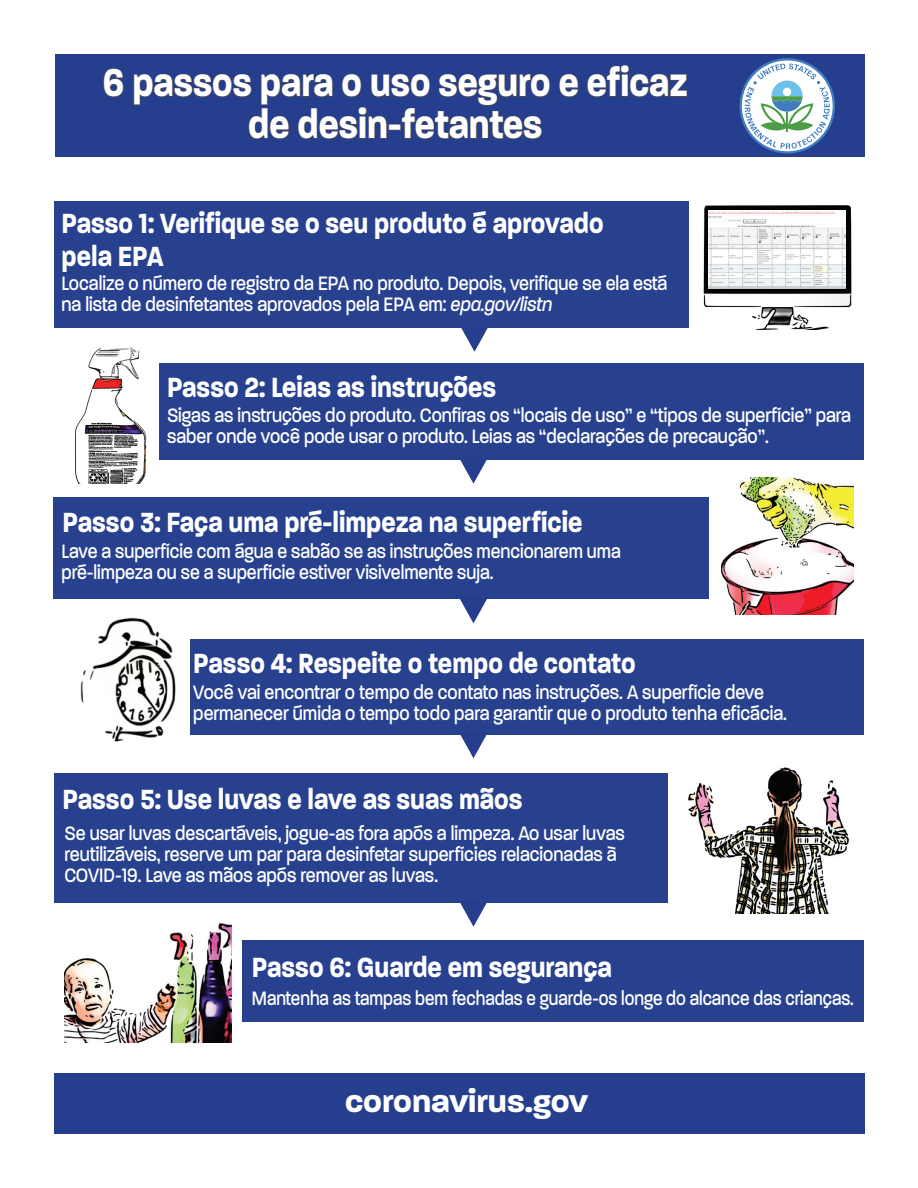
<style>
.page{position:relative;width:918px;height:1188px;background:#fff}
.page>*{position:absolute;margin:0;border:0;box-sizing:border-box;transform-origin:0 0}
.t1{font:700 42px/42px "Paralucent";color:#fff;text-align:center;scale:.85 1}
.t2{font:700 33px "Paralucent";color:#fff}
.t3{font:700 30px/33px "Paralucent";color:#fff;scale:.85 1}
.t4{font:500 21px/21px "Paralucent";color:#fff;scale:.85 1}
.t5{font:500 21px/21px "Paralucent";color:#fff;scale:.84 1}
.t6{font:500 21px "Paralucent";color:#fff;scale:.81 1}
.s1{font-style:italic}
</style>
<div class="page">
<div style="left:54px;top:1074px;width:810px;height:60px;background:#253f8e"></div>
<div style="left:243px;top:940px;width:621px;height:82px;background:#253f8e"></div>
<div style="left:55px;top:773px;width:613px;height:129px;background:#253f8e"></div>
<div style="left:55px;top:201px;width:634px;height:126px;background:#253f8e"></div>
<div style="left:190px;top:639px;width:674px;height:96px;background:#253f8e"></div>
<div style="left:54px;top:498px;width:655px;height:101px;background:#253f8e"></div>
<div style="left:159px;top:363px;width:705px;height:97px;background:#253f8e"></div>
<img style="left:74px;top:348px;width:73px;height:136px">
<img style="left:721px;top:477px;width:132px;height:138px">
<img style="left:80px;top:617px;width:96px;height:125px">
<img style="left:703px;top:205px;width:149px;height:125px">
<img style="left:688px;top:767px;width:161px;height:147px">
<div style="left:56px;top:55px;width:809px;height:102px;background:#253f8e"></div>
<svg style="left:103px;top:68px;width:21px;height:30px"></svg>
<svg style="left:559px;top:74px;width:20px;height:24px"></svg>
<svg style="left:587px;top:65px;width:100px;height:33px"></svg>
<svg style="left:133px;top:74px;width:417px;height:66px"></svg>
<svg style="left:460px;top:327px;width:29px;height:25px"></svg>
<svg style="left:460px;top:460px;width:27px;height:24px"></svg>
<svg style="left:460px;top:599px;width:27px;height:24px"></svg>
<svg style="left:460px;top:735px;width:27px;height:23px"></svg>
<svg style="left:459px;top:902px;width:29px;height:25px"></svg>
<img style="left:64px;top:923px;width:167px;height:120px">
<img style="left:709px;top:210px;width:137px;height:78px">
<div style="left:770px;top:295px;width:21px;height:9px;background:#fff"></div>
<div style="left:696px;top:318px;width:21px;height:17px;background:#fff"></div>
<svg style="left:740px;top:58px;width:95px;height:96px"></svg>
<h1 class="t1" style="left:103px;top:62px;width:690px">6 passos para o uso seguro e eficaz de desin-fetantes</h1>
<h3 class="t3" style="left:62px;top:207px;width:639px">Passo 1: Verifique se o seu produto é aprovado pela EPA</h3>
<p class="t4" style="left:62px;top:273px;width:714px">Localize o número de registro da EPA no produto. Depois, verifique se ela está na lista de desinfetantes aprovados pela EPA em: <span class="s1">epa.gov/listn</span></p>
<h3 class="t3" style="left:167px;top:371px;width:389px">Passo 2: Leias as instruções</h3>
<p class="t4" style="left:167px;top:405px;width:806px">Sigas as instruções do produto. Confiras os “locais de uso” e “tipos de superfície” para saber onde você pode usar o produto. Leias as “declarações de precaução”.</p>
<h3 class="t3" style="left:63px;top:506px;width:613px">Passo 3: Faça uma pré-limpeza na superfície</h3>
<p class="t5" style="left:62px;top:541px;width:667px">Lave a superfície com água e sabão se as instruções mencionarem uma pré-limpeza ou se a superfície estiver visivelmente suja.</p>
<h3 class="t3" style="left:193px;top:647px;width:522px">Passo 4: Respeite o tempo de contato</h3>
<p class="t4" style="left:193px;top:681px;width:700px">Você vai encontrar o tempo de contato nas instruções. A superfície deve permanecer úmida o tempo todo para garantir que o produto tenha eficácia.</p>
<h3 class="t3" style="left:63px;top:783px;width:543px">Passo 5: Use luvas e lave as suas mãos</h3>
<p class="t4" style="left:64px;top:823px;width:661px">Se usar luvas descartáveis, jogue-as fora após a limpeza. Ao usar luvas reutilizáveis, reserve um par para desinfetar superfícies relacionadas à<br>COVID-19. Lave as mãos após remover as luvas.</p>
<h3 class="t3" style="left:252px;top:951px;width:425px">Passo 6: Guarde em segurança</h3>
<p class="t6" style="left:252px;top:985px;width:744px">Mantenha as tampas bem fechadas e guarde-os longe do alcance das crianças.</p>
<h2 class="t2" style="left:345px;top:1082px;width:245px">coronavirus.gov</h2>
</div>
